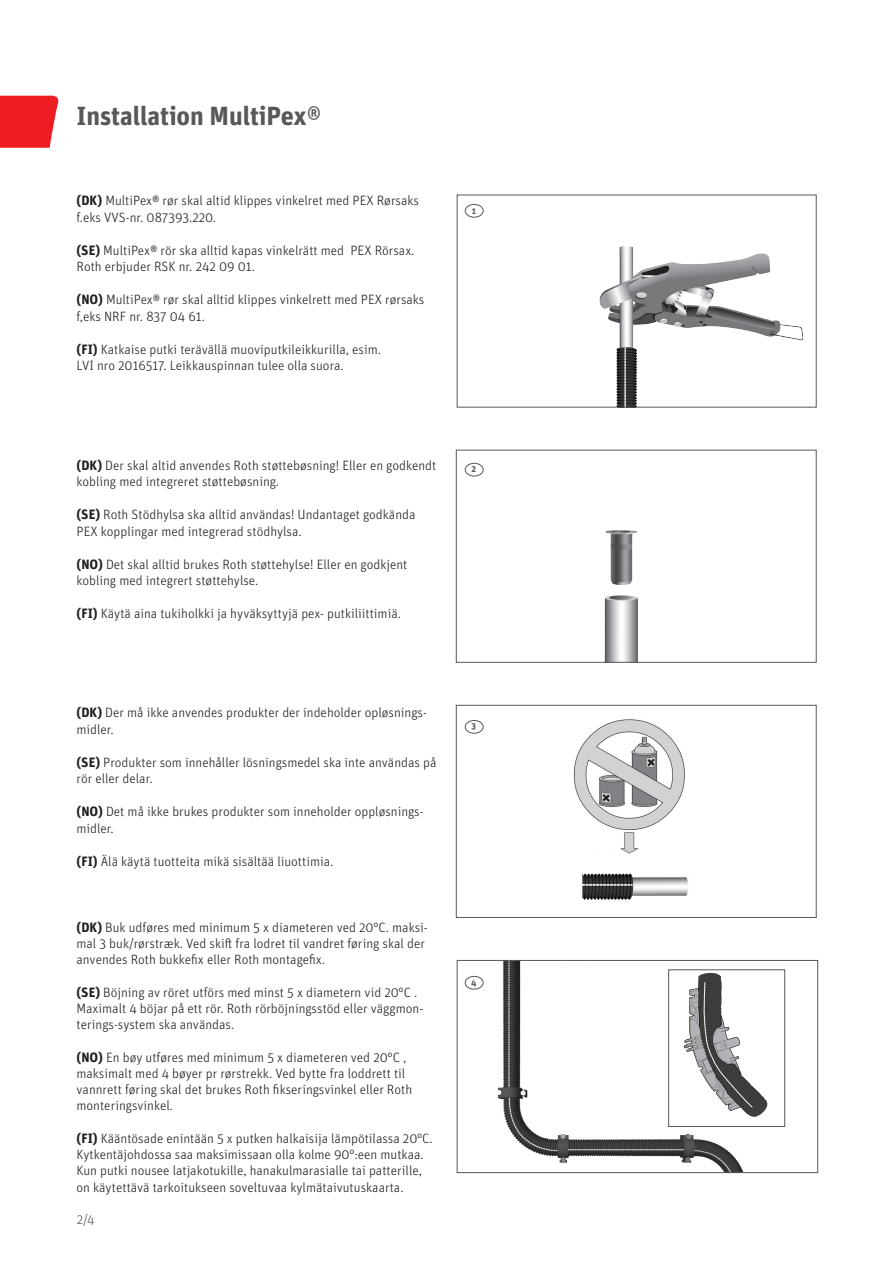
<style>
.page{position:relative;width:893px;height:1263px;background:#fff}
.page>*{position:absolute;margin:0;border:0;box-sizing:border-box;transform-origin:0 0}
.t1{font:700 26.25px "Unit OT";letter-spacing:-.005em;color:#57585a}
.t2{font:300 13.5px/16.5px "Unit OT";color:#231f20}
.t3{font:300 13.5px "Unit OT";color:#57585a}
.t4{font:700 9px "Unit OT";color:#57585a}
.s1{font-weight:400}
.s2{font-weight:700}
</style>
<div class="page">
<img style="left:599px;top:246px;width:205px;height:159px">
<img style="left:604px;top:530px;width:34px;height:130px">
<div style="left:456px;top:450px;width:360px;height:212px;border:1px solid #57585a"></div>
<div style="left:456px;top:705px;width:360px;height:213px;border:1px solid #57585a"></div>
<img style="left:573px;top:719px;width:112px;height:135px">
<img style="left:464px;top:962px;width:294px;height:209px">
<div style="left:457px;top:960px;width:361px;height:213px;border:1px solid #57585a"></div>
<svg style="left:684px;top:972px;width:84px;height:148px"></svg>
<div style="left:668px;top:970px;width:117px;height:156px;border:1px solid #57585a"></div>
<div style="left:465px;top:204px;width:18px;height:13px;border:1px solid #57585a;border-radius:50%"></div>
<div style="left:465px;top:463px;width:18px;height:13px;border:1px solid #57585a;border-radius:50%"></div>
<div style="left:465px;top:720px;width:18px;height:13px;border:1px solid #57585a;border-radius:50%"></div>
<div style="left:465px;top:976px;width:18px;height:13px;background:#fff;border-radius:50%"></div>
<div style="left:465px;top:976px;width:18px;height:13px;border:1px solid #57585a;border-radius:50%"></div>
<svg style="left:0;top:96px;width:59px;height:52px;background:#ef3036"></svg>
<img style="left:582px;top:873px;width:106px;height:27px">
<p class="t1" style="left:77px;top:99px;width:246px">Installation MultiPex<span class="s1">®</span></p>
<p class="t2" style="left:77px;top:193px;width:344px"><span class="s2">(DK)</span> MultiPex® rør skal altid klippes vinkelret med PEX Rørsaks f.eks VVS-nr. 087393.220.</p>
<p class="t2" style="left:77px;top:242px;width:339px"><span class="s2">(SE)</span> MultiPex® rör ska alltid kapas vinkelrätt med PEX Rörsax.<br>Roth erbjuder RSK nr. 242 09 01.</p>
<p class="t2" style="left:77px;top:292px;width:349px"><span class="s2">(NO)</span> MultiPex® rør skal alltid klippes vinkelrett med PEX rørsaks f,eks NRF nr. 837 04 61.</p>
<p class="t2" style="left:77px;top:341px;width:306px"><span class="s2">(FI)</span> Katkaise putki terävällä muoviputkileikkurilla, esim.<br>LVI nro 2016517. Leikkauspinnan tulee olla suora.</p>
<p class="t2" style="left:77px;top:457px;width:361px"><span class="s2">(DK)</span> Der skal altid anvendes Roth støttebøsning! Eller en godkendt kobling med integreret støttebøsning.</p>
<p class="t2" style="left:77px;top:506px;width:340px"><span class="s2">(SE)</span> Roth Stödhylsa ska alltid användas! Undantaget godkända<br>PEX kopplingar med integrerad stödhylsa.</p>
<p class="t2" style="left:77px;top:556px;width:332px"><span class="s2">(NO)</span> Det skal alltid brukes Roth støttehylse! Eller en godkjent kobling med integrert støttehylse.</p>
<p class="t2" style="left:77px;top:605px;width:326px"><span class="s2">(FI)</span> Käytä aina tukiholkki ja hyväksyttyjä pex- putkiliittimiä.</p>
<p class="t2" style="left:77px;top:704px;width:352px"><span class="s2">(DK)</span> Der må ikke anvendes produkter der indeholder opløsnings&shy;midler.</p>
<p class="t2" style="left:77px;top:754px;width:361px"><span class="s2">(SE)</span> Produkter som innehåller lösningsmedel ska inte användas på rör eller delar.</p>
<p class="t2" style="left:77px;top:803px;width:349px"><span class="s2">(NO)</span> Det må ikke brukes produkter som inneholder oppløsnings&shy;midler.</p>
<p class="t2" style="left:77px;top:853px;width:258px"><span class="s2">(FI)</span> Älä käytä tuotteita mikä sisältää liuottimia.</p>
<p class="t2" style="left:77px;top:919px;width:353px"><span class="s2">(DK)</span> Buk udføres med minimum 5 x diameteren ved 20°C. maksi&shy;mal 3 buk/rørstræk. Ved skift fra lodret til vandret føring skal der anvendes Roth bukkefix eller Roth montagefix.</p>
<p class="t2" style="left:77px;top:984px;width:348px"><span class="s2">(SE)</span> Böjning av röret utförs med minst 5 x diametern vid 20°C .<br>Maximalt 4 böjar på ett rör. Roth rörböjningsstöd eller väggmon&shy;terings-system ska användas.</p>
<p class="t2" style="left:77px;top:1049px;width:337px"><span class="s2">(NO)</span> En bøy utføres med minimum 5 x diameteren ved 20°C , maksimalt med 4 bøyer pr rørstrekk. Ved bytte fra loddrett til vannrett føring skal det brukes Roth fikseringsvinkel eller Roth monteringsvinkel.</p>
<p class="t2" style="left:77px;top:1130px;width:358px"><span class="s2">(FI)</span> Kääntösade enintään 5 x putken halkaisija lämpötilassa 20°C.<br>Kytkentäjohdossa saa maksimissaan olla kolme 90°:een mutkaa.<br>Kun putki nousee latjakotukille, hanakulmarasialle tai patterille, on käytettävä tarkoitukseen soveltuvaa kylmätaivutuskaarta.</p>
<p class="t3" style="left:77px;top:1211px;width:19px">2/4</p>
<p class="t4" style="left:472px;top:205px;width:6px">1</p>
<p class="t4" style="left:472px;top:463px;width:6px">2</p>
<p class="t4" style="left:472px;top:720px;width:6px">3</p>
<p class="t4" style="left:471px;top:976px;width:7px">4</p>
</div>
